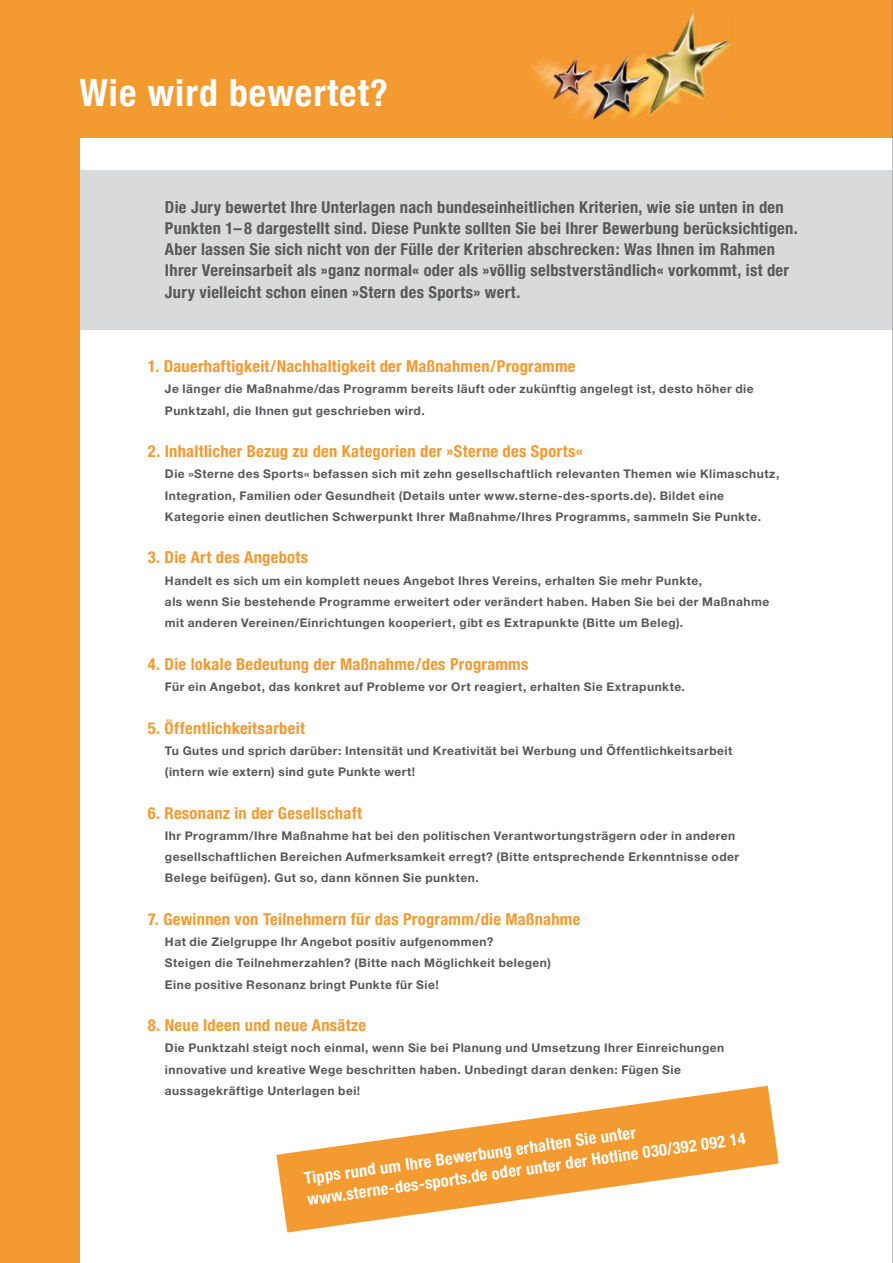
<style>
.page{position:relative;width:893px;height:1263px;background:#fff}
.page>*{position:absolute;margin:0;border:0;box-sizing:border-box;transform-origin:0 0}
.t1{font:700 condensed 37.5px "Helvetica Neue";letter-spacing:.03em;color:#fff}
.t2{font:700 condensed 16.5px/21.3px "Helvetica Neue";letter-spacing:.02em;color:#58585a}
.t3{font:700 condensed 16.5px "Helvetica Neue";letter-spacing:.02em;color:#f39a31}
.t4{font:700 condensed 16.5px/21.3px "Helvetica Neue";color:#fff}
.t5{font:700 12px/21.3px "Helvetica Neue";letter-spacing:.04em;color:#58585a}
</style>
<div class="page">
<div style="left:0;top:170px;width:893px;height:160px;background:#d9dadb"></div>
<div style="left:0;top:0;width:893px;height:138px;background:#f39a31"></div>
<div style="left:0;top:0;width:79px;height:1263px;background:#f39a31"></div>
<img style="left:532px;top:12px;width:198px;height:109px">
<hr style="left:892px;top:0;width:1px;height:1263px;background:#878889">
<svg style="left:276px;top:1086px;width:503px;height:146px;fill:#f39a31"></svg>
<h1 class="t1" style="left:79px;top:70px;width:310px">Wie wird bewertet?</h1>
<p class="t2" style="left:165px;top:196px;width:634px">Die Jury bewertet Ihre Unterlagen nach bundeseinheitlichen Kriterien, wie sie unten in den Punkten 1– 8 dargestellt sind. Diese Punkte sollten Sie bei Ihrer Bewerbung berücksichtigen.<br>Aber lassen Sie sich nicht von der Fülle der Kriterien abschrecken: Was Ihnen im Rahmen Ihrer Vereinsarbeit als »ganz normal« oder als »völlig selbstverständlich« vorkommt, ist der Jury vielleicht schon einen »Stern des Sports» wert.</p>
<h2 class="t3" style="left:148px;top:356px;width:429px">1. Dauerhaftigkeit/Nachhaltigkeit der Maßnahmen/Programme</h2>
<p class="t5" style="left:165px;top:378px;width:590px">Je länger die Maßnahme/das Programm bereits läuft oder zukünftig angelegt ist, desto höher die<br>Punktzahl, die Ihnen gut geschrieben wird.</p>
<h2 class="t3" style="left:148px;top:441px;width:436px">2. Inhaltlicher Bezug zu den Kategorien der »Sterne des Sports«</h2>
<p class="t5" style="left:165px;top:463px;width:616px">Die »Sterne des Sports« befassen sich mit zehn gesellschaftlich relevanten Themen wie Klimaschutz,<br>Integration, Familien oder Gesundheit (Details unter www.sterne-des-sports.de). Bildet eine<br>Kategorie einen deutlichen Schwerpunkt Ihrer Maßnahme/Ihres Programms, sammeln Sie Punkte.</p>
<h2 class="t3" style="left:148px;top:548px;width:162px">3. Die Art des Angebots</h2>
<p class="t5" style="left:165px;top:569px;width:606px">Handelt es sich um ein komplett neues Angebot Ihres Vereins, erhalten Sie mehr Punkte,<br>als wenn Sie bestehende Programme erweitert oder verändert haben. Haben Sie bei der Maßnahme mit anderen Vereinen/Einrichtungen kooperiert, gibt es Extrapunkte (Bitte um Beleg).</p>
<h2 class="t3" style="left:148px;top:654px;width:382px">4. Die lokale Bedeutung der Maßnahme/des Programms</h2>
<p class="t5" style="left:165px;top:676px;width:521px">Für ein Angebot, das konkret auf Probleme vor Ort reagiert, erhalten Sie Extrapunkte.</p>
<h2 class="t3" style="left:148px;top:718px;width:158px">5. Öffentlichkeitsarbeit</h2>
<p class="t5" style="left:165px;top:740px;width:569px">Tu Gutes und sprich darüber: Intensität und Kreativität bei Werbung und Öffentlichkeitsarbeit (intern wie extern) sind gute Punkte wert!</p>
<h2 class="t3" style="left:148px;top:803px;width:216px">6. Resonanz in der Gesellschaft</h2>
<p class="t5" style="left:165px;top:825px;width:576px">Ihr Programm/Ihre Maßnahme hat bei den politischen Verantwortungsträgern oder in anderen gesellschaftlichen Bereichen Aufmerksamkeit erregt? (Bitte entsprechende Erkenntnisse oder<br>Belege beifügen). Gut so, dann können Sie punkten.</p>
<h2 class="t3" style="left:148px;top:909px;width:434px">7. Gewinnen von Teilnehmern für das Programm/die Maßnahme</h2>
<p class="t5" style="left:165px;top:931px;width:387px">Hat die Zielgruppe Ihr Angebot positiv aufgenommen?<br>Steigen die Teilnehmerzahlen? (Bitte nach Möglichkeit belegen)<br>Eine positive Resonanz bringt Punkte für Sie!</p>
<h2 class="t3" style="left:148px;top:1015px;width:220px">8. Neue Ideen und neue Ansätze</h2>
<p class="t5" style="left:165px;top:1037px;width:561px">Die Punktzahl steigt noch einmal, wenn Sie bei Planung und Umsetzung Ihrer Einreichungen innovative und kreative Wege beschritten haben. Unbedingt daran denken: Fügen Sie aussagekräftige Unterlagen bei!</p>
<h2 class="t4" style="left:303px;top:1168px;width:444px;rotate:-8deg">Tipps rund um Ihre Bewerbung erhalten Sie unter www.sterne-des-sports.de oder unter der Hotline 030/392 092 14</h2>
</div>
